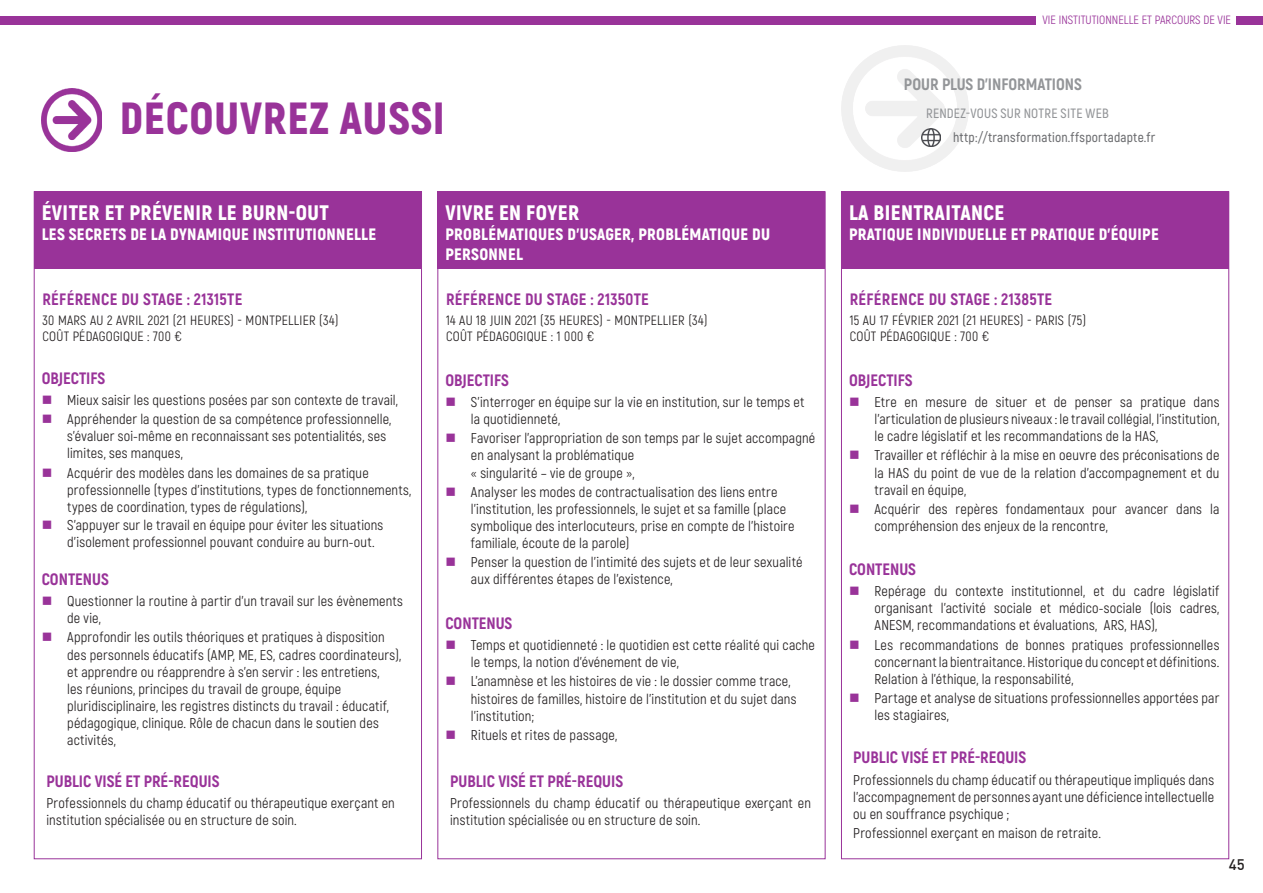
<style>
.page{position:relative;width:1263px;height:893px;background:#fff}
.page>*{position:absolute;margin:0;border:0;box-sizing:border-box;transform-origin:0 0}
.t1{font:900 45px "Akrobat";letter-spacing:.02em;color:#939}
.t2{font:900 21px "Akrobat";letter-spacing:.02em;color:#fff}
.t3{font:900 16.5px/19.8px "Akrobat";letter-spacing:.02em;color:#fff}
.t4{font:800 16.5px "Akrobat";color:#939}
.t5{font:800 16.5px "Akrobat";letter-spacing:.02em;color:#939}
.t6{font:800 16.5px "Akrobat";color:#939598}
.t7{font:500 15px "DIN";color:#231f20}
.Textes_objectif_cont{font:14.25px/17.1px "Akrobat";letter-spacing:.01em;color:#231f20}
.t8{font:13.5px "Akrobat";letter-spacing:.02em;color:#231f20}
.Textes_objectif_cont-2{font:600 13.5px "Akrobat";letter-spacing:.02em;color:#6c6d70}
.Textes_objectif_cont-3{font:600 13.5px "Akrobat";letter-spacing:.02em;color:#939598}
.t9{font:12px "Akrobat";color:#939}
</style>
<div class="page">
<div style="left:0;top:16px;width:1036px;height:9px;background:#939"></div>
<img style="left:42px;top:89px;width:60px;height:62px">
<div style="left:1236px;top:16px;width:27px;height:9px;background:#939"></div>
<div style="left:34px;top:192px;width:388px;height:77px;background:#939"></div>
<div style="left:438px;top:192px;width:387px;height:77px;background:#939"></div>
<div style="left:841px;top:192px;width:388px;height:77px;background:#939"></div>
<img style="left:842px;top:45px;width:126px;height:127px">
<img style="left:922px;top:128px;width:18px;height:18px">
<p class="t1" style="left:120px;top:90px;width:327px">DÉCOUVREZ AUSSI</p>
<p class="t2" style="left:42px;top:199px;width:289px">ÉVITER ET PRÉVENIR LE BURN-OUT</p>
<p class="t3" style="left:42px;top:224px;width:336px">LES SECRETS DE LA DYNAMIQUE INSTITUTIONNELLE</p>
<p class="t5" style="left:42px;top:288px;width:201px">RÉFÉRENCE DU STAGE : 21315TE</p>
<p class="t8" style="left:42px;top:312px;width:298px">30 MARS AU 2 AVRIL 2021 (21 HEURES) - MONTPELLIER (34)</p>
<p class="t8" style="left:42px;top:329px;width:141px">COÛT PÉDAGOGIQUE : 700 €</p>
<p class="t4" style="left:42px;top:367px;width:65px">OBJECTIFS</p>
<p class="Textes_objectif_cont" style="left:67px;top:391px;width:332px">Mieux saisir les questions posées par son contexte de travail,</p>
<p class="Textes_objectif_cont" style="left:67px;top:411px;width:326px">Appréhender la question de sa compétence professionnelle, s’évaluer soi-même en reconnaissant ses potentialités, ses limites, ses manques,</p>
<p class="Textes_objectif_cont" style="left:67px;top:464px;width:345px">Acquérir des modèles dans les domaines de sa pratique professionnelle (types d’institutions, types de fonctionnements, types de coordination, types de régulations),</p>
<p class="Textes_objectif_cont" style="left:67px;top:517px;width:318px;line-height:16.5px">S’appuyer sur le travail en équipe pour éviter les situations d’isolement professionnel pouvant conduire au burn-out.</p>
<p class="t4" style="left:42px;top:568px;width:69px">CONTENUS</p>
<p class="Textes_objectif_cont" style="left:67px;top:593px;width:337px">Questionner la routine à partir d’un travail sur les évènements de vie,</p>
<p class="Textes_objectif_cont" style="left:67px;top:629px;width:335px">Approfondir les outils théoriques et pratiques à disposition des personnels éducatifs (AMP, ME, ES, cadres coordinateurs), et apprendre ou réapprendre à s’en servir : les entretiens,<br>les réunions, principes du travail de groupe, équipe pluridisciplinaire, les registres distincts du travail : éducatif, pédagogique, clinique. Rôle de chacun dans le soutien des activités,</p>
<p class="t4" style="left:46px;top:770px;width:175px">PUBLIC VISÉ ET PRÉ-REQUIS</p>
<p class="Textes_objectif_cont" style="left:46px;top:795px;width:350px">Professionnels du champ éducatif ou thérapeutique exerçant en institution spécialisée ou en structure de soin.</p>
<p class="t2" style="left:445px;top:199px;width:135px">VIVRE EN FOYER</p>
<p class="t3" style="left:445px;top:224px;width:326px">PROBLÉMATIQUES D’USAGER, PROBLÉMATIQUE DU<br>PERSONNEL</p>
<p class="t5" style="left:446px;top:288px;width:204px">RÉFÉRENCE DU STAGE : 21350TE</p>
<p class="t8" style="left:446px;top:312px;width:263px">14 AU 18 JUIN 2021 (35 HEURES) - MONTPELLIER (34)</p>
<p class="t8" style="left:446px;top:329px;width:150px">COÛT PÉDAGOGIQUE : 1 000 €</p>
<p class="t4" style="left:445px;top:369px;width:65px">OBJECTIFS</p>
<p class="Textes_objectif_cont" style="left:471px;top:393px;width:335px">S’interroger en équipe sur la vie en institution, sur le temps et la quotidienneté,</p>
<p class="Textes_objectif_cont" style="left:471px;top:430px;width:346px">Favoriser l’appropriation de son temps par le sujet accompagné en analysant la problématique<br>« singularité – vie de groupe »,</p>
<p class="Textes_objectif_cont" style="left:471px;top:483px;width:325px">Analyser les modes de contractualisation des liens entre l’institution, les professionnels, le sujet et sa famille (place symbolique des interlocuteurs, prise en compte de l’histoire familiale, écoute de la parole)</p>
<p class="Textes_objectif_cont" style="left:471px;top:554px;width:333px">Penser la question de l’intimité des sujets et de leur sexualité aux différentes étapes de l’existence,</p>
<p class="t4" style="left:445px;top:612px;width:69px">CONTENUS</p>
<p class="Textes_objectif_cont" style="left:471px;top:637px;width:346px">Temps et quotidienneté : le quotidien est cette réalité qui cache le temps, la notion d’événement de vie,</p>
<p class="Textes_objectif_cont" style="left:471px;top:673px;width:327px">L’anamnèse et les histoires de vie : le dossier comme trace, histoires de familles, histoire de l’institution et du sujet dans l’institution;</p>
<p class="Textes_objectif_cont" style="left:471px;top:726px;width:148px">Rituels et rites de passage,</p>
<p class="t4" style="left:450px;top:770px;width:175px">PUBLIC VISÉ ET PRÉ-REQUIS</p>
<p class="Textes_objectif_cont" style="left:450px;top:795px;width:362px">Professionnels du champ éducatif ou thérapeutique exerçant en institution spécialisée ou en structure de soin.</p>
<p class="t9" style="left:1042px;top:13px;width:190px">VIE INSTITUTIONNELLE ET PARCOURS DE VIE</p>
<p class="t6" style="left:904px;top:74px;width:180px">POUR PLUS D’INFORMATIONS</p>
<p class="Textes_objectif_cont-3" style="left:926px;top:105px;width:184px">RENDEZ-VOUS SUR NOTRE SITE WEB</p>
<p class="Textes_objectif_cont-2" style="left:953px;top:129px;width:204px">http://transformation.ffsportadapte.fr</p>
<p class="t2" style="left:849px;top:199px;width:157px">LA BIENTRAITANCE</p>
<p class="t3" style="left:849px;top:224px;width:311px">PRATIQUE INDIVIDUELLE ET PRATIQUE D’ÉQUIPE</p>
<p class="t5" style="left:850px;top:288px;width:204px">RÉFÉRENCE DU STAGE : 21385TE</p>
<p class="t8" style="left:850px;top:312px;width:238px">15 AU 17 FÉVRIER 2021 (21 HEURES) - PARIS (75)</p>
<p class="t8" style="left:850px;top:329px;width:141px">COÛT PÉDAGOGIQUE : 700 €</p>
<p class="t4" style="left:849px;top:369px;width:65px">OBJECTIFS</p>
<p class="Textes_objectif_cont" style="left:874px;top:393px;width:346px;text-align:justify">Etre en mesure de situer et de penser sa pratique dans l’articulation de plusieurs niveaux : le travail collégial, l’institution, le cadre législatif et les recommandations de la HAS,</p>
<p class="Textes_objectif_cont" style="left:874px;top:447px;width:346px;text-align:justify">Travailler et réfléchir à la mise en oeuvre des préconisations de la HAS du point de vue de la relation d’accompagnement et du travail en équipe,</p>
<p class="Textes_objectif_cont" style="left:874px;top:500px;width:346px">Acquérir des repères fondamentaux pour avancer dans la compréhension des enjeux de la rencontre,</p>
<p class="t4" style="left:849px;top:558px;width:69px">CONTENUS</p>
<p class="Textes_objectif_cont" style="left:874px;top:583px;width:346px;text-align:justify">Repérage du contexte institutionnel, et du cadre législatif organisant l’activité sociale et médico-sociale (lois cadres, ANESM, recommandations et évaluations, ARS, HAS),</p>
<p class="Textes_objectif_cont" style="left:874px;top:636px;width:346px;text-align:justify">Les recommandations de bonnes pratiques professionnelles concernant la bientraitance. Historique du concept et définitions.<br>Relation à l’éthique, la responsabilité,</p>
<p class="Textes_objectif_cont" style="left:874px;top:689px;width:346px">Partage et analyse de situations professionnelles apportées par les stagiaires,</p>
<p class="t4" style="left:853px;top:747px;width:175px">PUBLIC VISÉ ET PRÉ-REQUIS</p>
<p class="Textes_objectif_cont" style="left:853px;top:771px;width:362px;text-align:justify">Professionnels du champ éducatif ou thérapeutique impliqués dans l’accompagnement de personnes ayant une déficience intellectuelle ou en souffrance psychique ;</p>
<p class="Textes_objectif_cont" style="left:853px;top:824px;width:249px">Professionnel exerçant en maison de retraite.</p>
<p class="t7" style="left:1229px;top:855px;width:17px">45</p>
</div>
